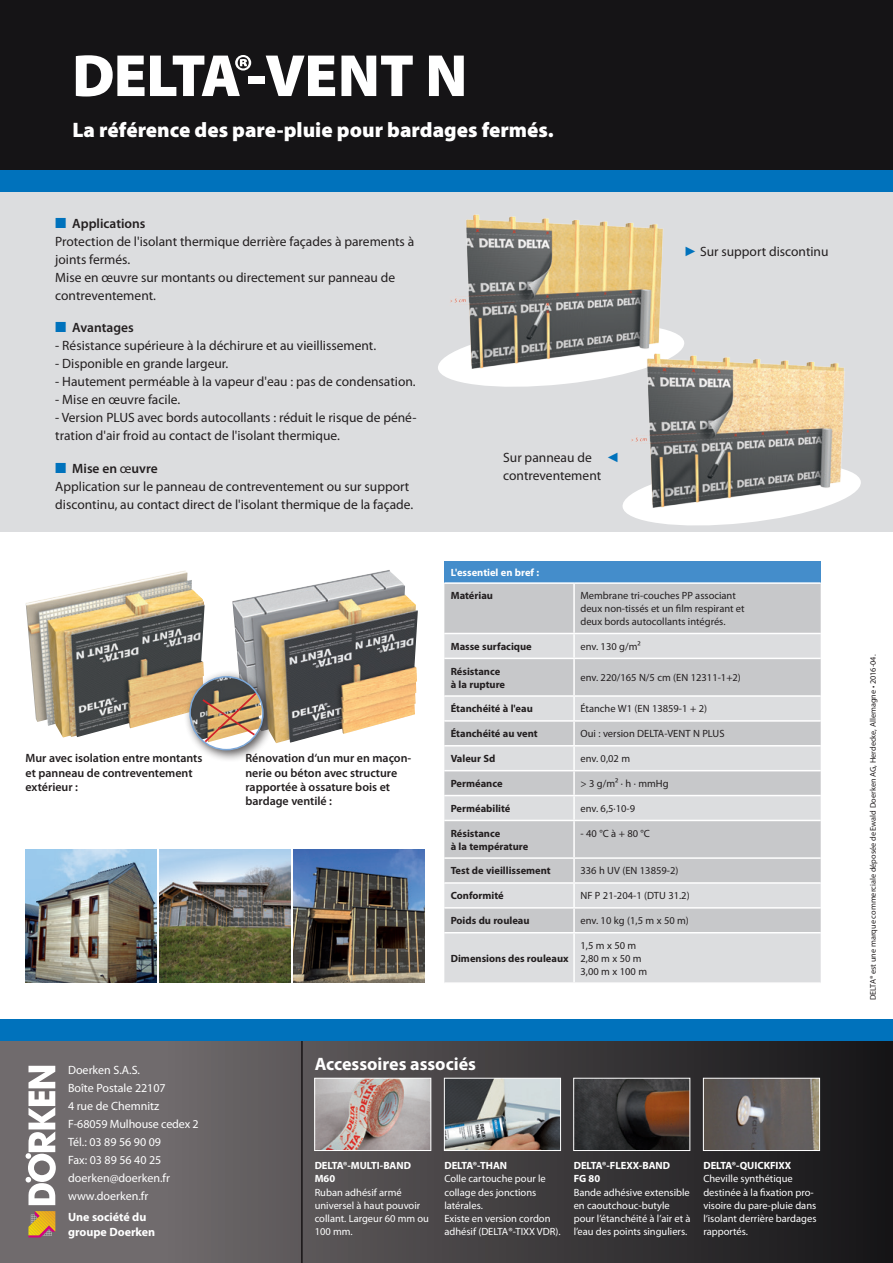
<style>
.page{position:relative;width:893px;height:1263px;background:#fff}
.page>*{position:absolute;margin:0;border:0;box-sizing:border-box;transform-origin:0 0}
.t1{font:900 60px "Delta Myriad Pro";color:#fff}
.t2{font:900 21px "Myriad Pro Doerken";color:#fff}
.t3{font:700 18px "Myriad Pro Doerken";color:#fff}
.t4{font:13.5px/18px "Myriad Pro Doerken";color:#231f20}
.t5{font:600 13.5px "Myriad Pro Doerken";color:#231f20}
.t6{font:600 12px/14.4px "Myriad Pro Doerken";color:#231f20}
.t7{font:12px/18px "Myriad Pro Doerken";color:#fff}
.t8{font:700 12px/15px "Myriad Pro Doerken";color:#fff}
.t9{font:10.5px/13.2px "Myriad Pro Doerken";color:#fff}
.t10{font:10.5px/12.8px "Myriad Pro Doerken";color:#231f20}
.t11{font:700 10.5px/12.8px "Myriad Pro Doerken";color:#231f20}
.t12{font:700 10.5px/13.2px "Myriad Pro Doerken";color:#fff}
.t13{font:8.25px "Myriad Pro Doerken";color:#231f20}
.s1{color:#0072bc}
.s2{font-weight:600}
.s3{font-weight:400;color:#0072bc}
.s4{font-family:"Myriad Pro"}
.s5{font-family:"Arial";color:#0072bc}
</style>
<div class="page">
<div style="left:0;top:181px;width:893px;height:350px;background:#dcdddf"></div>
<div style="left:0;top:1019px;width:893px;height:244px;background:linear-gradient(to right,#7d7779,#171618)"></div>
<hr style="left:301px;top:1019px;width:2px;height:244px;background:#151416">
<div style="left:0;top:0;width:893px;height:181px;background:#151416"></div>
<svg style="left:26px;top:1066px;width:30px;height:139px"></svg>
<svg style="left:29px;top:1211px;width:26px;height:26px"></svg>
<div style="left:0;top:170px;width:893px;height:21px;background:#0072bc"></div>
<div style="left:444px;top:562px;width:377px;height:21px;background:#448dcb"></div>
<div style="left:444px;top:584px;width:377px;height:49px;background:#c7c8ca"></div>
<svg style="left:444px;top:634px;width:377px;height:348px;background:#d2d3d5"></svg>
<hr style="left:444px;top:582px;width:130px;height:2px;background:#fff">
<hr style="left:574px;top:582px;width:247px;height:2px;background:#fff">
<hr style="left:573px;top:584px;width:2px;height:49px;background:#fff">
<hr style="left:573px;top:634px;width:2px;height:24px;background:#fff">
<hr style="left:444px;top:658px;width:130px;height:1px;background:#fff">
<hr style="left:574px;top:658px;width:247px;height:1px;background:#fff">
<hr style="left:573px;top:659px;width:2px;height:36px;background:#fff">
<hr style="left:444px;top:695px;width:130px;height:2px;background:#fff">
<hr style="left:574px;top:695px;width:247px;height:2px;background:#fff">
<hr style="left:573px;top:697px;width:2px;height:23px;background:#fff">
<hr style="left:444px;top:720px;width:130px;height:2px;background:#fff">
<hr style="left:574px;top:720px;width:247px;height:2px;background:#fff">
<hr style="left:573px;top:722px;width:2px;height:23px;background:#fff">
<hr style="left:444px;top:745px;width:130px;height:1px;background:#fff">
<hr style="left:574px;top:745px;width:247px;height:1px;background:#fff">
<hr style="left:573px;top:746px;width:2px;height:24px;background:#fff">
<hr style="left:444px;top:770px;width:130px;height:1px;background:#fff">
<hr style="left:574px;top:770px;width:247px;height:1px;background:#fff">
<hr style="left:573px;top:771px;width:2px;height:24px;background:#fff">
<hr style="left:444px;top:795px;width:130px;height:1px;background:#fff">
<hr style="left:574px;top:795px;width:247px;height:1px;background:#fff">
<hr style="left:573px;top:796px;width:2px;height:24px;background:#fff">
<hr style="left:444px;top:820px;width:130px;height:1px;background:#fff">
<hr style="left:574px;top:820px;width:247px;height:1px;background:#fff">
<hr style="left:444px;top:857px;width:130px;height:2px;background:#fff">
<hr style="left:574px;top:857px;width:247px;height:2px;background:#fff">
<hr style="left:573px;top:859px;width:2px;height:23px;background:#fff">
<hr style="left:444px;top:882px;width:130px;height:2px;background:#fff">
<hr style="left:574px;top:882px;width:247px;height:2px;background:#fff">
<hr style="left:573px;top:884px;width:2px;height:23px;background:#fff">
<hr style="left:444px;top:907px;width:130px;height:1px;background:#fff">
<hr style="left:574px;top:907px;width:247px;height:1px;background:#fff">
<hr style="left:573px;top:908px;width:2px;height:24px;background:#fff">
<hr style="left:444px;top:932px;width:130px;height:1px;background:#fff">
<hr style="left:574px;top:932px;width:247px;height:1px;background:#fff">
<hr style="left:573px;top:933px;width:2px;height:49px;background:#fff">
<hr style="left:573px;top:821px;width:2px;height:36px;background:#fff">
<div style="left:0;top:1019px;width:893px;height:22px;background:#0072bc"></div>
<img style="left:159px;top:849px;width:132px;height:133px">
<img style="left:26px;top:849px;width:131px;height:133px">
<img style="left:293px;top:849px;width:131px;height:133px">
<img style="left:316px;top:1080px;width:113px;height:69px">
<div style="left:314px;top:1078px;width:117px;height:73px;border:1px solid #fff"></div>
<img style="left:575px;top:1080px;width:113px;height:69px">
<div style="left:573px;top:1078px;width:117px;height:73px;border:1px solid #fff"></div>
<img style="left:446px;top:1080px;width:113px;height:69px">
<div style="left:444px;top:1078px;width:117px;height:73px;border:1px solid #fff"></div>
<img style="left:705px;top:1080px;width:113px;height:69px">
<div style="left:703px;top:1078px;width:117px;height:73px;border:1px solid #fff"></div>
<img style="left:232px;top:570px;width:186px;height:173px">
<img style="left:26px;top:571px;width:179px;height:166px">
<div style="left:183px;top:670px;width:93px;height:92px;background:#231f20;opacity:.75"></div>
<img style="left:190px;top:677px;width:72px;height:65px">
<div style="left:189px;top:676px;width:75px;height:74px;border:2px solid #7ca7d8;border-radius:50%"></div>
<svg style="left:200px;top:691px;width:58px;height:53px;background:#b49372"></svg>
<svg style="left:438px;top:331px;width:246px;height:56px"></svg>
<svg style="left:622px;top:472px;width:239px;height:54px"></svg>
<img style="left:442px;top:214px;width:227px;height:159px">
<img style="left:623px;top:349px;width:227px;height:163px">
<h1 class="t1" style="left:72px;top:36px;width:397px">DELTA®-VENT N</h1>
<h2 class="t2" style="left:72px;top:116px;width:483px">La référence des pare-pluie pour bardages fermés.</h2>
<p class="t4" style="left:55px;top:214px;width:361px"><span class="s1">■</span> <span class="s2">Applications<br></span>Protection de l'isolant thermique derrière façades à parements à joints fermés.<br>Mise en œuvre sur montants ou directement sur panneau de contreventement.</p>
<p class="t5" style="left:55px;top:319px;width:80px"><span class="s3">■</span> Avantages</p>
<p class="t4" style="left:55px;top:336px;width:322px">- Résistance supérieure à la déchirure et au vieillissement.</p>
<p class="t4" style="left:55px;top:354px;width:175px">- Disponible en grande largeur.</p>
<p class="t4" style="left:55px;top:372px;width:362px">- Hautement perméable à la vapeur d'eau : pas de condensation.</p>
<p class="t4" style="left:55px;top:390px;width:126px">- Mise en <span class="s4">œ</span>uvre facile.</p>
<p class="t4" style="left:55px;top:408px;width:363px">- Version PLUS avec bords autocollants : réduit le risque de péné&shy;tration d'air froid au contact de l'isolant thermique.</p>
<p class="t4" style="left:55px;top:459px;width:359px"><span class="s1">■</span> <span class="s2">Mise en</span> œ<span class="s2">uvre<br></span>Application sur le panneau de contreventement ou sur support discontinu, au contact direct de l'isolant thermique de la façade.</p>
<p class="t4" style="left:503px;top:448px;width:118px">Sur panneau de <span class="s5">◄ </span>contreventement</p>
<p class="t4" style="left:684px;top:242px;width:146px"><span class="s5">►</span> Sur support discontinu</p>
<p class="t6" style="left:26px;top:751px;width:178px">Mur avec isolation entre montants et panneau de contreventement extérieur :</p>
<p class="t6" style="left:245px;top:751px;width:167px">Rénovation d‘un mur en maçon&shy;nerie ou béton avec structure rapportée à ossature bois et bardage ventilé :</p>
<p class="t12" style="left:451px;top:565px;width:90px">L'essentiel en bref :</p>
<p class="t11" style="left:451px;top:589px;width:44px">Matériau</p>
<p class="t10" style="left:580px;top:589px;width:166px">Membrane tri-couches PP associant deux non-tissés et un film respirant et deux bords autocollants intégrés.</p>
<p class="t11" style="left:451px;top:640px;width:83px">Masse surfacique</p>
<p class="t10" style="left:580px;top:640px;width:62px">env. 130 g/m²</p>
<p class="t11" style="left:451px;top:664px;width:56px">Résistance à la rupture</p>
<p class="t10" style="left:580px;top:671px;width:162px">env. 220/165 N/5 cm (EN 12311-1+2)</p>
<p class="t11" style="left:451px;top:702px;width:84px">Étanchéité à l'eau</p>
<p class="t10" style="left:580px;top:702px;width:128px">Étanche W1 (EN 13859-1 + 2)</p>
<p class="t11" style="left:451px;top:727px;width:88px">Étanchéité au vent</p>
<p class="t10" style="left:580px;top:727px;width:146px">Oui : version DELTA-VENT N PLUS</p>
<p class="t11" style="left:451px;top:752px;width:46px">Valeur Sd</p>
<p class="t10" style="left:580px;top:752px;width:51px">env. 0,02 m</p>
<p class="t11" style="left:451px;top:777px;width:53px">Perméance</p>
<p class="t10" style="left:580px;top:777px;width:90px">&gt; 3 g/m² · h · mmHg</p>
<p class="t11" style="left:451px;top:802px;width:61px">Perméabilité</p>
<p class="t10" style="left:580px;top:802px;width:56px">env. 6,5·10-9</p>
<p class="t11" style="left:451px;top:826px;width:79px">Résistance<br>à la température</p>
<p class="t10" style="left:580px;top:827px;width:71px">- 40 °C à + 80 °C</p>
<p class="t11" style="left:451px;top:864px;width:102px">Test de vieillissement</p>
<p class="t10" style="left:580px;top:864px;width:100px">336 h UV (EN 13859-2)</p>
<p class="t11" style="left:451px;top:889px;width:55px">Conformité</p>
<p class="t10" style="left:580px;top:889px;width:111px">NF P 21-204-1 (DTU 31.2)</p>
<p class="t11" style="left:451px;top:914px;width:80px">Poids du rouleau</p>
<p class="t10" style="left:580px;top:914px;width:110px">env. 10 kg (1,5 m x 50 m)</p>
<p class="t11" style="left:451px;top:952px;width:119px">Dimensions des rouleaux</p>
<p class="t10" style="left:580px;top:939px;width:68px">1,5 m x 50 m<br>2,80 m x 50 m<br>3,00 m x 100 m</p>
<p class="t7" style="left:68px;top:1061px;width:132px">Doerken S.A.S.<br>Boîte Postale 22107<br>4 rue de Chemnitz<br>F-68059 Mulhouse cedex 2<br>Tél.: 03 89 56 90 09<br>Fax: 03 89 56 40 25 doerken@doerken.fr www.doerken.fr</p>
<p class="t8" style="left:68px;top:1209px;width:89px">Une société du groupe Doerken</p>
<h3 class="t3" style="left:315px;top:1053px;width:163px">Accessoires associés</h3>
<p class="t12" style="left:315px;top:1159px;width:98px">DELTA®-MULTI-BAND<br>M60</p>
<p class="t9" style="left:315px;top:1185px;width:116px">Ruban adhésif armé universel à haut pouvoir collant. Largeur 60 mm ou<br>100 mm.</p>
<p class="t12" style="left:444px;top:1159px;width:64px">DELTA®-THAN</p>
<p class="t9" style="left:444px;top:1172px;width:118px">Colle cartouche pour le collage des jonctions latérales.<br>Existe en version cordon adhésif (DELTA®-TIXX VDR).</p>
<p class="t12" style="left:574px;top:1159px;width:98px">DELTA®-FLEXX-BAND<br>FG 80</p>
<p class="t9" style="left:574px;top:1185px;width:118px">Bande adhésive extensible en caoutchouc-butyle pour l’étanchéité à l’air et à l’eau des points singuliers.</p>
<p class="t12" style="left:703px;top:1159px;width:90px">DELTA®-QUICKFIXX</p>
<p class="t9" style="left:703px;top:1172px;width:115px">Cheville synthétique destinée à la fixation pro&shy;visoire du pare-pluie dans l‘isolant derrière bardages rapportés.</p>
<p class="t13" style="left:868px;top:1000px;width:347px;rotate:-90deg">DELTA® est une marque commerciale déposée de Ewald Doerken AG, Herdecke, Allemagne <span class="s4">•</span> 2016-04.</p>
</div>
